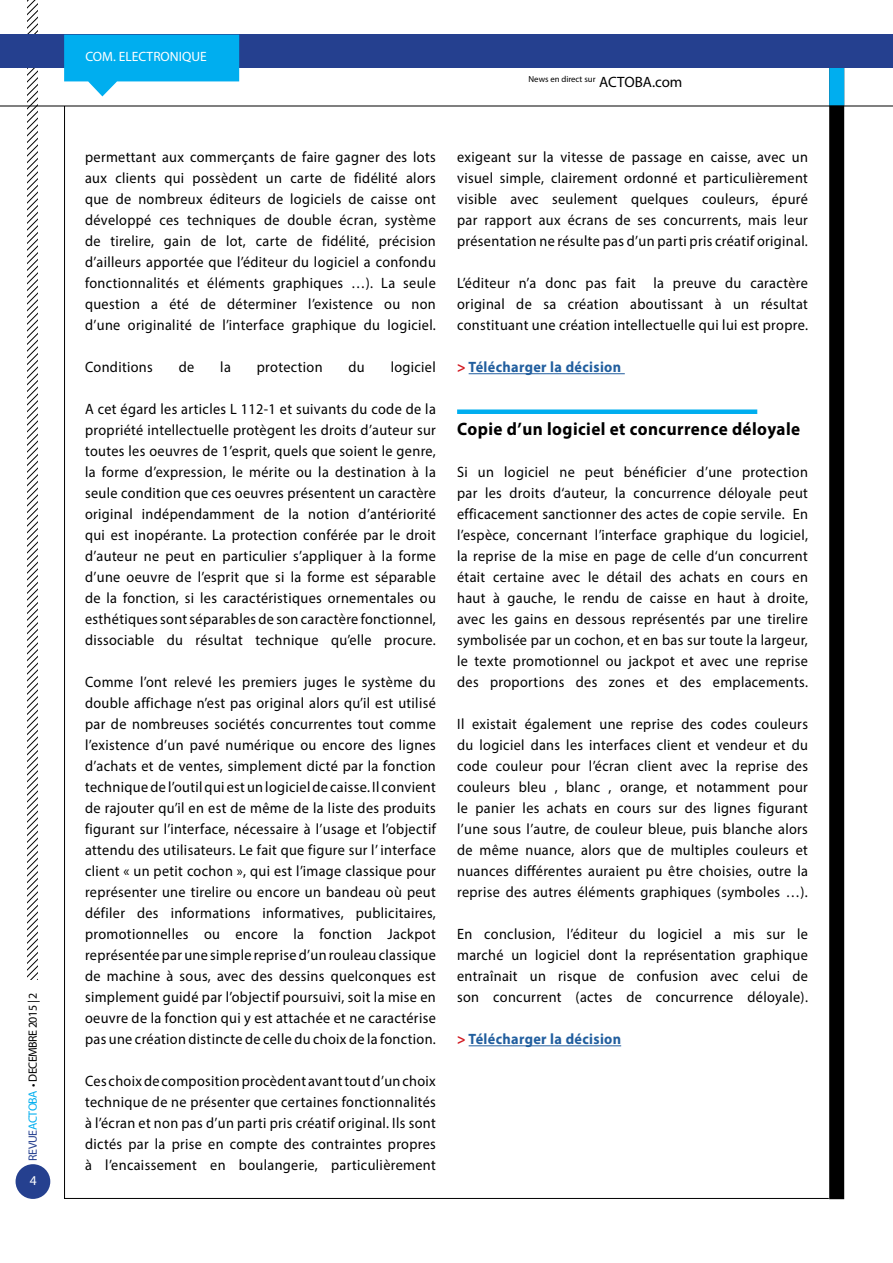
<style>
.page{position:relative;width:893px;height:1263px;background:#fff}
.page>*{position:absolute;margin:0;border:0;box-sizing:border-box;transform-origin:0 0}
.t1{font:700 18px "Myriad Pro";letter-spacing:.025em;color:#000;scale:.95 1}
.t2{font:15px/21px "Myriad Pro";letter-spacing:.025em;color:#000;text-align:justify;scale:.95 1}
.t3{font:700 15px "Myriad Pro";letter-spacing:.025em;color:#215e9e;scale:.95 1}
.t4{font:13.5px "Myriad Pro";color:#fff}
.t5{font:12px "Myriad Pro";letter-spacing:-.04em;color:#000}
.t6{font:8.7px "Myriad Pro";color:#000}
.s1{color:#25408f}
.s2{color:#00aeef}
.s3{font-size:15px}
.s4{color:#d21820}
</style>
<div class="page">
<svg style="left:28px;top:0;width:9px;height:979px"></svg>
<div style="left:16px;top:1164px;width:34px;height:35px;background:#25408f;border-radius:50%"></div>
<div style="left:829px;top:40px;width:15px;height:1159px;background:#000"></div>
<div style="left:829px;top:65px;width:15px;height:41px;background:#00aeef"></div>
<div style="left:0;top:35px;width:893px;height:33px;background:#25408f"></div>
<hr style="left:0;top:106px;width:893px;height:1px;background:#000">
<hr style="left:469px;top:373px;width:156px;height:1px;background:#215e9e">
<div style="left:457px;top:409px;width:300px;height:5px;background:#00aeef"></div>
<hr style="left:469px;top:1045px;width:152px;height:1px;background:#215e9e">
<svg style="left:64px;top:35px;width:175px;height:61px"></svg>
<p class="t5" style="left:25px;top:1160px;width:169px;rotate:-90deg"><span class="s1">REVUE</span><span class="s2">ACTOBA</span> • DECEMBRE 2015 | 2</p>
<p class="t4" style="left:30px;top:1172px;width:8px">4</p>
<p class="t4" style="left:85px;top:48px;width:123px">COM. ELECTRONIQUE</p>
<p class="t6" style="left:529px;top:74px;width:155px">News en direct sur <span class="s3">ACTOBA.com</span></p>
<p class="t2" style="left:85px;top:146px;width:371px">permettant aux commerçants de faire gagner des lots aux clients qui possèdent un carte de fidélité alors que de nombreux éditeurs de logiciels de caisse ont développé ces techniques de double écran, système de tirelire, gain de lot, carte de fidélité, précision d’ailleurs apportée que l’éditeur du logiciel a confondu fonctionnalités et éléments graphiques …). La seule question a été de déterminer l’existence ou non d’une originalité de l’interface graphique du logiciel.</p>
<p class="t2" style="left:85px;top:356px;width:73px">Conditions</p>
<p class="t2" style="left:179px;top:356px;width:18px">de</p>
<p class="t2" style="left:220px;top:356px;width:13px">la</p>
<p class="t2" style="left:257px;top:356px;width:71px">protection</p>
<p class="t2" style="left:349px;top:356px;width:19px">du</p>
<p class="t2" style="left:391px;top:356px;width:49px">logiciel</p>
<p class="t2" style="left:85px;top:398px;width:371px">A cet égard les articles L 112-1 et suivants du code de la propriété intellectuelle protègent les droits d’auteur sur toutes les oeuvres de 1’esprit, quels que soient le genre, la forme d’expression, le mérite ou la destination à la seule condition que ces oeuvres présentent un caractère original indépendamment de la notion d’antériorité qui est inopérante. La protection conférée par le droit d’auteur ne peut en particulier s’appliquer à la forme d’une oeuvre de l’esprit que si la forme est séparable de la fonction, si les caractéristiques ornementales ou esthétiques sont séparables de son caractère fonctionnel, dissociable du résultat technique qu’elle procure.</p>
<p class="t2" style="left:85px;top:671px;width:371px">Comme l’ont relevé les premiers juges le système du double affichage n’est pas original alors qu’il est utilisé par de nombreuses sociétés concurrentes tout comme l’existence d’un pavé numérique ou encore des lignes d’achats et de ventes, simplement dicté par la fonction technique de l’outil qui est un logiciel de caisse. Il convient de rajouter qu’il en est de même de la liste des produits figurant sur l’interface, nécessaire à l’usage et l’objectif attendu des utilisateurs. Le fait que figure sur l’ interface client « un petit cochon », qui est l’image classique pour représenter une tirelire ou encore un bandeau où peut défiler des informations informatives, publicitaires, promotionnelles ou encore la fonction Jackpot représentée par une simple reprise d’un rouleau classique de machine à sous, avec des dessins quelconques est simplement guidé par l’objectif poursuivi, soit la mise en oeuvre de la fonction qui y est attachée et ne caractérise pas une création distincte de celle du choix de la fonction.</p>
<p class="t2" style="left:85px;top:1070px;width:371px">Ces choix de composition procèdent avant tout d’un choix technique de ne présenter que certaines fonctionnalités à l’écran et non pas d’un parti pris créatif original. Ils sont dictés par la prise en compte des contraintes propres à l’encaissement en boulangerie, particulièrement</p>
<p class="t2" style="left:457px;top:146px;width:371px">exigeant sur la vitesse de passage en caisse, avec un visuel simple, clairement ordonné et particulièrement visible avec seulement quelques couleurs, épuré par rapport aux écrans de ses concurrents, mais leur présentation ne résulte pas d’un parti pris créatif original.</p>
<p class="t2" style="left:457px;top:272px;width:371px">L’éditeur n’a donc pas fait la preuve du caractère original de sa création aboutissant à un résultat constituant une création intellectuelle qui lui est propre.</p>
<p class="t3" style="left:457px;top:357px;width:174px"><span class="s4">&gt;</span> Télécharger la décision</p>
<p class="t1" style="left:457px;top:417px;width:363px">Copie d’un logiciel et concurrence déloyale</p>
<p class="t2" style="left:457px;top:461px;width:371px">Si un logiciel ne peut bénéficier d’une protection par les droits d‘auteur, la concurrence déloyale peut efficacement sanctionner des actes de copie servile. En l’espèce, concernant l’interface graphique du logiciel, la reprise de la mise en page de celle d‘un concurrent était certaine avec le détail des achats en cours en haut à gauche, le rendu de caisse en haut à droite, avec les gains en dessous représentés par une tirelire symbolisée par un cochon, et en bas sur toute la largeur, le texte promotionnel ou jackpot et avec une reprise des proportions des zones et des emplacements.</p>
<p class="t2" style="left:457px;top:713px;width:371px">Il existait également une reprise des codes couleurs du logiciel dans les interfaces client et vendeur et du code couleur pour l’écran client avec la reprise des couleurs bleu , blanc , orange, et notamment pour le panier les achats en cours sur des lignes figurant l’une sous l’autre, de couleur bleue, puis blanche alors de même nuance, alors que de multiples couleurs et nuances différentes auraient pu être choisies, outre la reprise des autres éléments graphiques (symboles …).</p>
<p class="t2" style="left:457px;top:923px;width:371px">En conclusion, l’éditeur du logiciel a mis sur le marché un logiciel dont la représentation graphique entraînait un risque de confusion avec celui de son concurrent (actes de concurrence déloyale).</p>
<p class="t3" style="left:457px;top:1029px;width:174px"><span class="s4">&gt;</span> Télécharger la décision</p>
</div>
